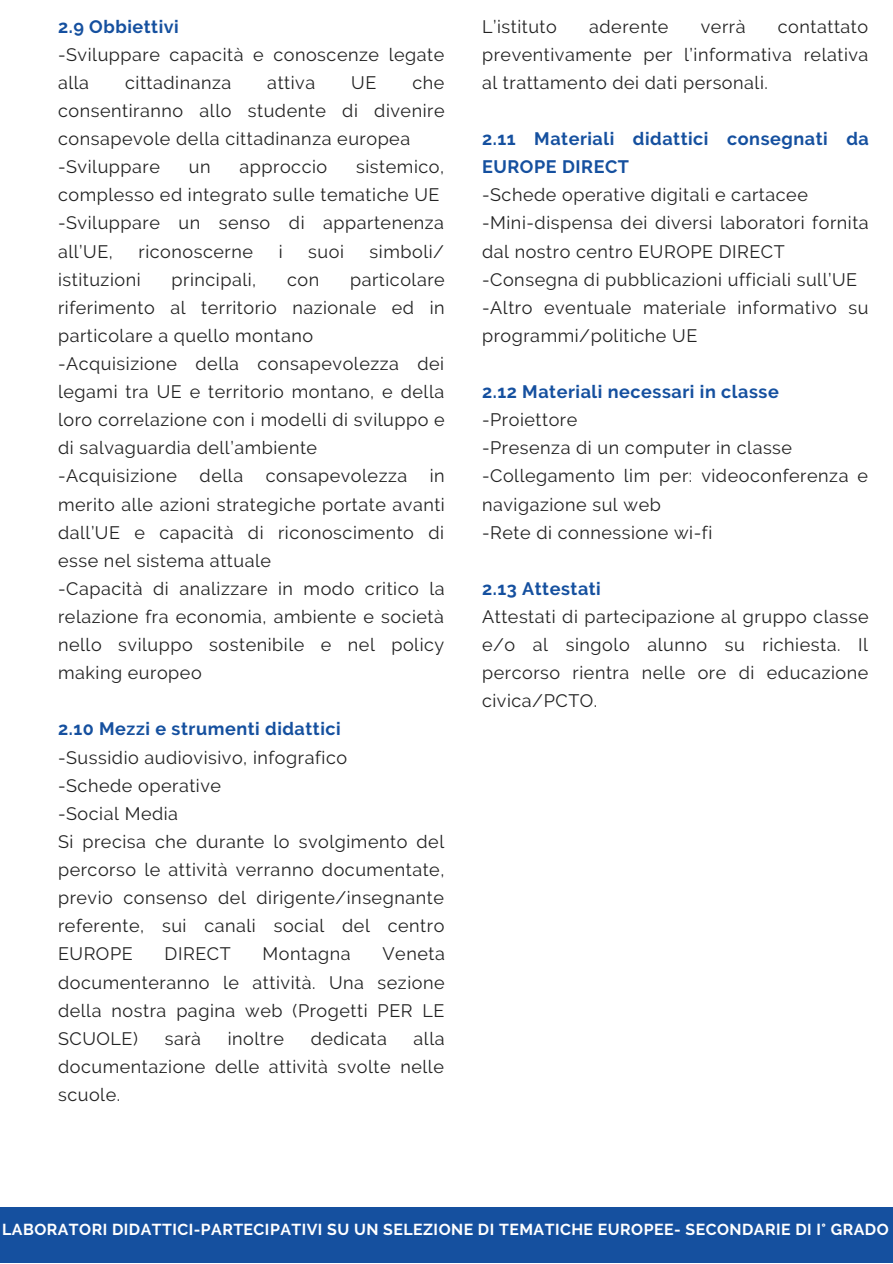
<style>
.page{position:relative;width:893px;height:1264px;background:#fff}
.page>*{position:absolute;margin:0;border:0;box-sizing:border-box;transform-origin:0 0}
.t1{font:18px/28px "Raleway";letter-spacing:.03em;color:#222;text-align:justify}
.t2{font:700 18px/28px "Raleway";letter-spacing:.03em;color:#15509f}
.t3{font:700 15.9px "Raleway";letter-spacing:.03em;color:#fff}
</style>
<div class="page">
<div style="left:0;top:1207px;width:892px;height:55px;background:#15509f"></div>
<p class="t2" style="left:58px;top:12px;width:122px">2.9 Obbiettivi</p>
<p class="t1" style="left:58px;top:40px;width:388px">-Sviluppare capacità e conoscenze legate alla</p>
<p class="t1" style="left:58px;top:68px;width:388px;text-indent:354px">che consentiranno allo studente di divenire consapevole della cittadinanza europea</p>
<p class="t1" style="left:58px;top:153px;width:103px">-Sviluppare</p>
<p class="t1" style="left:189px;top:153px;width:23px">un</p>
<p class="t1" style="left:239px;top:153px;width:89px">approccio</p>
<p class="t1" style="left:125px;top:68px;width:108px">cittadinanza</p>
<p class="t1" style="left:267px;top:68px;width:49px">attiva</p>
<p class="t1" style="left:351px;top:68px;width:27px">UE</p>
<p class="t1" style="left:58px;top:153px;width:387px;text-align:right">sistemico,<br>complesso ed integrato sulle tematiche UE</p>
<p class="t1" style="left:58px;top:209px;width:387px">-Sviluppare un senso di appartenenza all’UE,</p>
<p class="t1" style="left:138px;top:237px;width:116px">riconoscerne</p>
<p class="t1" style="left:279px;top:237px;width:5px">i</p>
<p class="t1" style="left:308px;top:237px;width:37px">suoi</p>
<p class="t1" style="left:369px;top:237px;width:76px">simboli/</p>
<p class="t1" style="left:58px;top:265px;width:388px;text-indent:292px">particolare riferimento al territorio nazionale ed in particolare a quello montano</p>
<p class="t1" style="left:58px;top:349px;width:388px">-Acquisizione della consapevolezza dei legami tra UE e territorio montano, e della loro correlazione con i modelli di sviluppo e di salvaguardia dell’ambiente</p>
<p class="t1" style="left:58px;top:462px;width:120px">-Acquisizione</p>
<p class="t1" style="left:200px;top:462px;width:45px">della</p>
<p class="t1" style="left:266px;top:462px;width:143px">consapevolezza</p>
<p class="t1" style="left:58px;top:265px;width:84px">istituzioni</p>
<p class="t1" style="left:171px;top:265px;width:86px">principali,</p>
<p class="t1" style="left:287px;top:265px;width:34px">con</p>
<p class="t1" style="left:58px;top:462px;width:388px;text-indent:372px">in merito alle azioni strategiche portate avanti dall’UE e capacità di riconoscimento di esse nel sistema attuale</p>
<p class="t1" style="left:58px;top:574px;width:388px">-Capacità di analizzare in modo critico la relazione fra economia, ambiente e società nello sviluppo sostenibile e nel policy making europeo</p>
<p class="t2" style="left:58px;top:715px;width:284px">2.10 Mezzi e strumenti didattici</p>
<p class="t1" style="left:58px;top:743px;width:290px">-Sussidio audiovisivo, infografico</p>
<p class="t1" style="left:58px;top:771px;width:164px">-Schede operative</p>
<p class="t1" style="left:58px;top:799px;width:121px">-Social Media</p>
<p class="t1" style="left:58px;top:827px;width:388px">Si precisa che durante lo svolgimento del percorso le attività verranno documentate, previo consenso del dirigente/insegnante referente, sui canali social del centro EUROPE</p>
<p class="t1" style="left:165px;top:940px;width:68px">DIRECT</p>
<p class="t1" style="left:262px;top:940px;width:89px">Montagna</p>
<p class="t1" style="left:58px;top:940px;width:388px;text-indent:324px">Veneta documenteranno le attività. Una sezione della nostra pagina web (Progetti PER LE SCUOLE)</p>
<p class="t1" style="left:58px;top:1024px;width:388px;text-indent:355px">alla documentazione delle attività svolte nelle scuole.</p>
<p class="t1" style="left:165px;top:1024px;width:38px">sarà</p>
<p class="t1" style="left:228px;top:1024px;width:58px">inoltre</p>
<p class="t1" style="left:311px;top:1024px;width:78px">dedicata</p>
<p class="t1" style="left:482px;top:12px;width:76px">L’istituto</p>
<p class="t1" style="left:589px;top:12px;width:81px">aderente</p>
<p class="t1" style="left:700px;top:12px;width:46px">verrà</p>
<p class="t1" style="left:482px;top:12px;width:388px;text-indent:296px">contattato preventivamente per l’informativa relativa al trattamento dei dati personali.</p>
<p class="t2" style="left:482px;top:125px;width:388px">2.11 Materiali didattici consegnati da<br>EUROPE DIRECT</p>
<p class="t1" style="left:482px;top:181px;width:327px">-Schede operative digitali e cartacee</p>
<p class="t1" style="left:482px;top:209px;width:388px">-Mini-dispensa dei diversi laboratori fornita dal nostro centro EUROPE DIRECT</p>
<p class="t1" style="left:482px;top:265px;width:376px">-Consegna di pubblicazioni ufficiali sull’UE</p>
<p class="t1" style="left:482px;top:293px;width:388px">-Altro eventuale materiale informativo su programmi/politiche UE</p>
<p class="t2" style="left:482px;top:378px;width:298px">2.12 Materiali necessari in classe</p>
<p class="t1" style="left:482px;top:406px;width:97px">-Proiettore</p>
<p class="t1" style="left:482px;top:434px;width:311px">-Presenza di un computer in classe</p>
<p class="t1" style="left:482px;top:462px;width:387px">-Collegamento lim per: videoconferenza e navigazione sul web</p>
<p class="t1" style="left:482px;top:518px;width:232px">-Rete di connessione wi-fi</p>
<p class="t2" style="left:482px;top:574px;width:120px">2.13 Attestati</p>
<p class="t1" style="left:482px;top:602px;width:388px">Attestati di partecipazione al gruppo classe e/o al singolo alunno su richiesta. Il percorso rientra nelle ore di educazione civica/PCTO.</p>
<p class="t3" style="left:2px;top:1219px;width:887px">LABORATORI DIDATTICI-PARTECIPATIVI SU UN SELEZIONE DI TEMATICHE EUROPEE- SECONDARIE DI I° GRADO</p>
</div>
